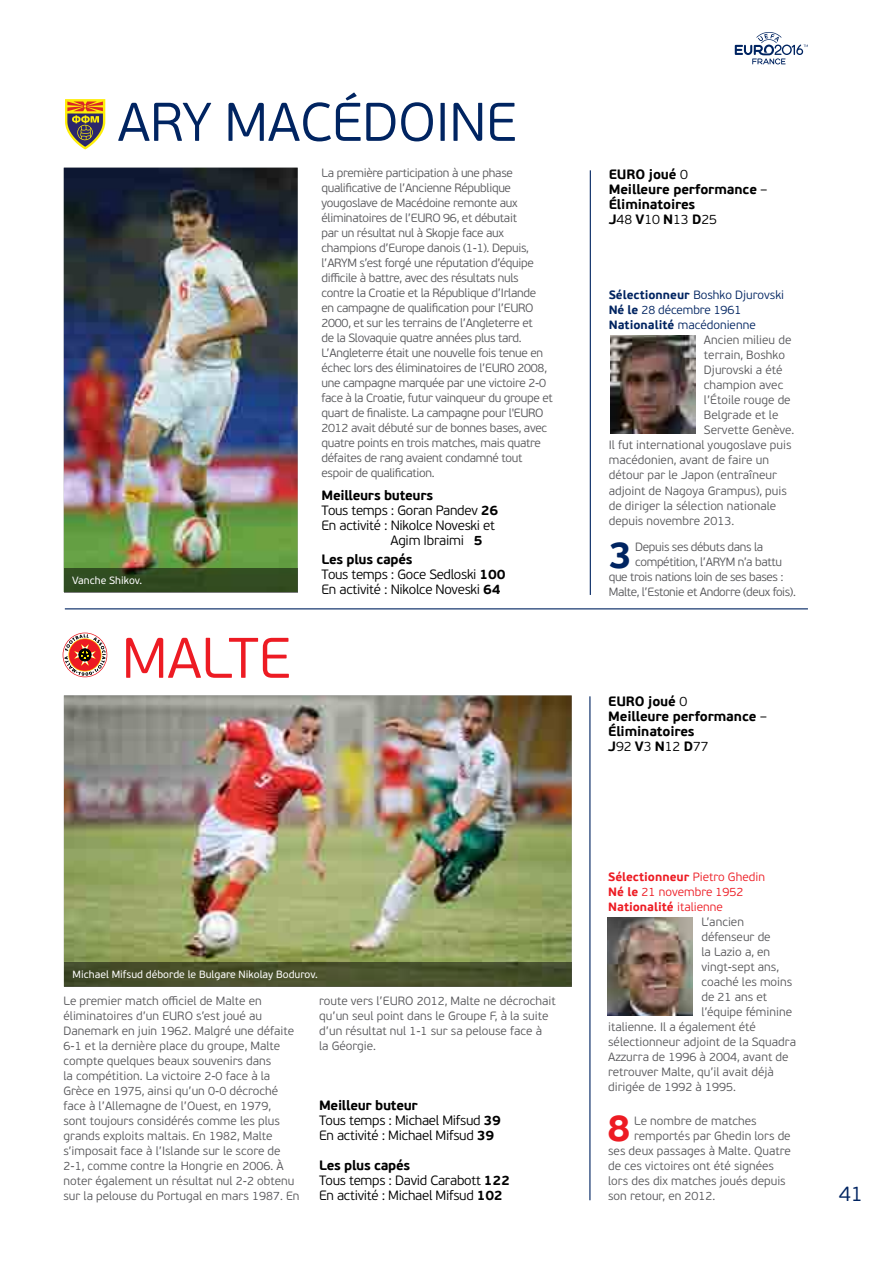
<style>
.page{position:relative;width:893px;height:1263px;background:#fff}
.page>*{position:absolute;margin:0;border:0;box-sizing:border-box;transform-origin:0 0}
.t1{font:300 57px "PF Beau Sans Pro";color:#ed1b23}
.t2{font:300 54.3px "PF Beau Sans Pro";letter-spacing:-.005em;color:#002461}
.t3{font:700 37.5px "PF Beau Sans Pro";color:#ed1b23}
.t4{font:700 37.5px "PF Beau Sans Pro";color:#002461}
.t5{font:300 21px "PF Beau Sans Pro";color:#002461}
.t6{font:300 13.5px/15px "PF Beau Sans Pro";letter-spacing:-.02em;color:#000}
.t7{font:700 13.5px/15px "PF Beau Sans Pro";letter-spacing:-.01em;color:#000}
.t8{font:300 12px/15px "PF Beau Sans Pro";color:#58585b}
.t9{font:300 12px/15px "PF Beau Sans Pro";letter-spacing:-.025em;color:#58585b}
.t10{font:300 12px "PF Beau Sans Pro";letter-spacing:-.01em;color:#002461}
.t11{font:700 12px "PF Beau Sans Pro";color:#ed1b23}
.t12{font:300 12px "PF Beau Sans Pro";color:#ed1b23}
.t13{font:10.5px "PF Beau Sans Pro";color:#fff}
.s1{font-weight:700}
.s2{font-weight:300}
</style>
<div class="page">
<svg style="left:735px;top:32px;width:73px;height:32px"></svg>
<hr style="left:589px;top:696px;width:1px;height:504px;background:#002461">
<svg style="left:63px;top:633px;width:44px;height:44px"></svg>
<svg style="left:63px;top:633px;width:44px;height:43px"></svg>
<svg style="left:64px;top:634px;width:42px;height:42px"></svg>
<img style="left:64px;top:695px;width:508px;height:267px">
<div style="left:64px;top:962px;width:508px;height:25px;background:#48502b"></div>
<img style="left:608px;top:918px;width:85px;height:97px">
<hr style="left:65px;top:608px;width:743px;height:1px;background:#002461">
<hr style="left:590px;top:170px;width:1px;height:425px;background:#002461">
<svg style="left:65px;top:99px;width:40px;height:50px"></svg>
<img style="left:64px;top:168px;width:234px;height:400px">
<div style="left:64px;top:568px;width:234px;height:24px;background:#314c20"></div>
<img style="left:610px;top:336px;width:85px;height:97px">
<h2 class="t2" style="left:117px;top:91px;width:401px">ARY macédoine</h2>
<p class="t9" style="left:322px;top:166px;width:197px">La première participation à une phase qualificative de l’Ancienne République yougoslave de Macédoine remonte aux éliminatoires de l’EURO</p>
<p class="t9" style="left:322px;top:211px;width:223px;text-indent:122px">96, et débutait<br>par un résultat nul à Skopje face aux champions d’Europe danois (1-1). Depuis, l’ARYM s’est forgé une réputation d’équipe difficile à battre, avec des résultats nuls contre la Croatie et la République d’I rlande en campagne de qualification pour l’EURO 2000, et sur les terrains de l’Angleterre et de la Slovaquie quatre années plus tard.<br>L’Angleterre était une nouvelle fois tenue en échec lors des éliminatoires de l’EURO</p>
<p class="t9" style="left:322px;top:361px;width:233px;text-indent:196px">2008, une campagne marquée par une victoire 2-0 face à la Croatie, futur vainqueur du groupe et quart de finaliste. La campagne pour l'EURO<br>2012 avait débuté sur de bonnes bases, avec quatre points en trois matches, mais quatre défaites de rang avaient condamné tout espoir de qualification.</p>
<p class="t6" style="left:322px;top:488px;width:178px"><span class="s1">Meilleurs buteurs<br></span>Tous temps : Goran Pandev <span class="s1">26<br></span>En activité : Nikolce Noveski et<br>A</p>
<p class="t7" style="left:322px;top:531px;width:162px;line-height:19.5px;text-indent:77px"><span class="s2">gim Ibraimi</span> 5<br>Les plus capés</p>
<p class="t6" style="left:322px;top:567px;width:185px">Tous temps : Goce Sedloski <span class="s1">100<br></span>En activité : Nikolce Noveski <span class="s1">64</span></p>
<p class="t13" style="left:72px;top:574px;width:72px">Vanche Shikov.</p>
<h1 class="t1" style="left:122px;top:626px;width:138px">MALTE</h1>
<p class="t13" style="left:73px;top:968px;width:247px">Michael Mifsud déborde le Bulgare Nikolay Bodurov.</p>
<p class="t8" style="left:64px;top:994px;width:200px">Le premier match officiel de Malte en éliminatoires d’un EURO</p>
<p class="t8" style="left:64px;top:1009px;width:238px;text-indent:133px">s’est joué au Danemark en juin 1962. Malgré une défaite 6-1 et la dernière place du groupe, Malte compte quelques beaux souvenirs dans<br>la compétition. La victoire 2-0 face à la Grèce en 1975, ainsi qu’un 0-0 décroché face à l’Allemagne de l’Ouest, en 1979,<br>sont toujours considérés comme les plus grands exploits maltais. En 1982, Malte s’imposait face à l’Islande sur le score de 2-1, comme contre la Hongrie en 2006. À noter également un résultat nul 2-2 obtenu sur la pelouse du Portugal en mars 1987. En</p>
<p class="t8" style="left:319px;top:994px;width:238px;text-indent:98px">2012, Malte ne décrochait qu’un seul point dans le Groupe F, à la suite d’un résultat nul 1-1 sur sa pelouse face à<br>la Géorgie.</p>
<p class="t8" style="left:319px;top:994px;width:73px">route vers l’EURO</p>
<p class="t6" style="left:319px;top:1098px;width:183px"><span class="s1">Meilleur buteur<br></span>Tous temps : Michael Mifsud <span class="s1">39<br></span>En activité : Michael Mifsud <span class="s1">39</span></p>
<p class="t6" style="left:319px;top:1158px;width:192px"><span class="s1">Les plus capés<br></span>Tous temps : David Carabott <span class="s1">122<br></span>En activité : Michael Mifsud <span class="s1">102</span></p>
<p class="t7" style="left:609px;top:167px;width:160px">EURO joué <span class="s2">0<br></span>Meilleure performance <span class="s2">–<br></span>Éliminatoires<br>J<span class="s2">48</span> V<span class="s2">10</span> N<span class="s2">13</span> D<span class="s2">25</span></p>
<p class="t10" style="left:609px;top:288px;width:177px"><span class="s1">Sélectionneur</span> Boshko Djurovski</p>
<p class="t10" style="left:609px;top:303px;width:134px"><span class="s1">Né le</span> 28 décembre 1961</p>
<p class="t10" style="left:609px;top:318px;width:148px"><span class="s1">Nationalité</span> macédonienne</p>
<p class="t8" style="left:704px;top:333px;width:89px">Ancien milieu de</p>
<p class="t8" style="left:704px;top:348px;width:83px">terrain, Boshko</p>
<p class="t8" style="left:704px;top:363px;width:80px">Djurovski a été</p>
<p class="t8" style="left:704px;top:378px;width:81px">champion avec</p>
<p class="t8" style="left:704px;top:393px;width:88px">l’Étoile rouge de</p>
<p class="t8" style="left:704px;top:408px;width:76px">Belgrade et le</p>
<p class="t8" style="left:704px;top:423px;width:92px">Servette Genève.</p>
<p class="t8" style="left:609px;top:438px;width:184px">I l fut international yougoslave puis</p>
<p class="t8" style="left:609px;top:453px;width:162px">macédonien, avant de faire un</p>
<p class="t8" style="left:609px;top:468px;width:170px">détour par le Japon (entraîneur</p>
<p class="t8" style="left:609px;top:483px;width:180px">adjoint de Nagoya Grampus), puis</p>
<p class="t8" style="left:609px;top:498px;width:169px">de diriger la sélection nationale</p>
<p class="t8" style="left:609px;top:513px;width:127px">depuis novembre 2013.</p>
<p class="t8" style="left:635px;top:540px;width:129px">Depuis ses débuts dans la</p>
<p class="t8" style="left:635px;top:555px;width:148px">compétition, l’ARYM n’a battu</p>
<p class="t8" style="left:609px;top:570px;width:176px">que trois nations loin de ses bases :</p>
<p class="t8" style="left:609px;top:585px;width:189px">Malte, l’Estonie et Andorre (deux fois).</p>
<h3 class="t4" style="left:608px;top:532px;width:26px">3</h3>
<p class="t7" style="left:608px;top:694px;width:160px">EURO joué <span class="s2">0<br></span>Meilleure performance <span class="s2">–<br></span>Éliminatoires<br>J<span class="s2">92</span> V<span class="s2">3</span> N<span class="s2">12</span> D<span class="s2">77</span></p>
<p class="t11" style="left:608px;top:869px;width:158px">Sélectionneur <span class="s2">Pietro Ghedin</span></p>
<p class="t12" style="left:608px;top:885px;width:137px"><span class="s1">Né le</span> 21 novembre 1952</p>
<p class="t11" style="left:608px;top:899px;width:116px">Nationalité <span class="s2">italienne</span></p>
<p class="t8" style="left:701px;top:914px;width:44px">L’ancien</p>
<p class="t8" style="left:701px;top:929px;width:71px">défenseur de</p>
<p class="t8" style="left:701px;top:944px;width:70px">la Lazio a, en</p>
<p class="t8" style="left:701px;top:959px;width:79px">vingt-sept ans,</p>
<p class="t8" style="left:701px;top:974px;width:92px">coaché les moins</p>
<p class="t8" style="left:701px;top:989px;width:67px">de 21 ans et</p>
<p class="t8" style="left:701px;top:1004px;width:92px">l’équipe féminine</p>
<p class="t8" style="left:608px;top:1019px;width:149px">italienne. I l a également été</p>
<p class="t8" style="left:608px;top:1034px;width:189px">sélectionneur adjoint de la Squadra</p>
<p class="t8" style="left:608px;top:1049px;width:182px">Azzurra de 1996 à 2004, avant de</p>
<p class="t8" style="left:608px;top:1064px;width:167px">retrouver Malte, qu’il avait déjà</p>
<p class="t8" style="left:608px;top:1079px;width:129px">dirigée de 1992 à 1995.</p>
<h3 class="t3" style="left:607px;top:1105px;width:26px">8</h3>
<p class="t8" style="left:634px;top:1114px;width:124px">Le nombre de matches</p>
<p class="t8" style="left:634px;top:1129px;width:158px">remportés par Ghedin lors de</p>
<p class="t8" style="left:608px;top:1144px;width:184px">ses deux passages à Malte. Quatre</p>
<p class="t8" style="left:608px;top:1159px;width:167px">de ces victoires ont été signées</p>
<p class="t8" style="left:608px;top:1174px;width:179px">lors des dix matches joués depuis</p>
<p class="t8" style="left:608px;top:1189px;width:109px">son retour, en 2012.</p>
<h3 class="t5" style="left:839px;top:1181px;width:26px">41</h3>
</div>
